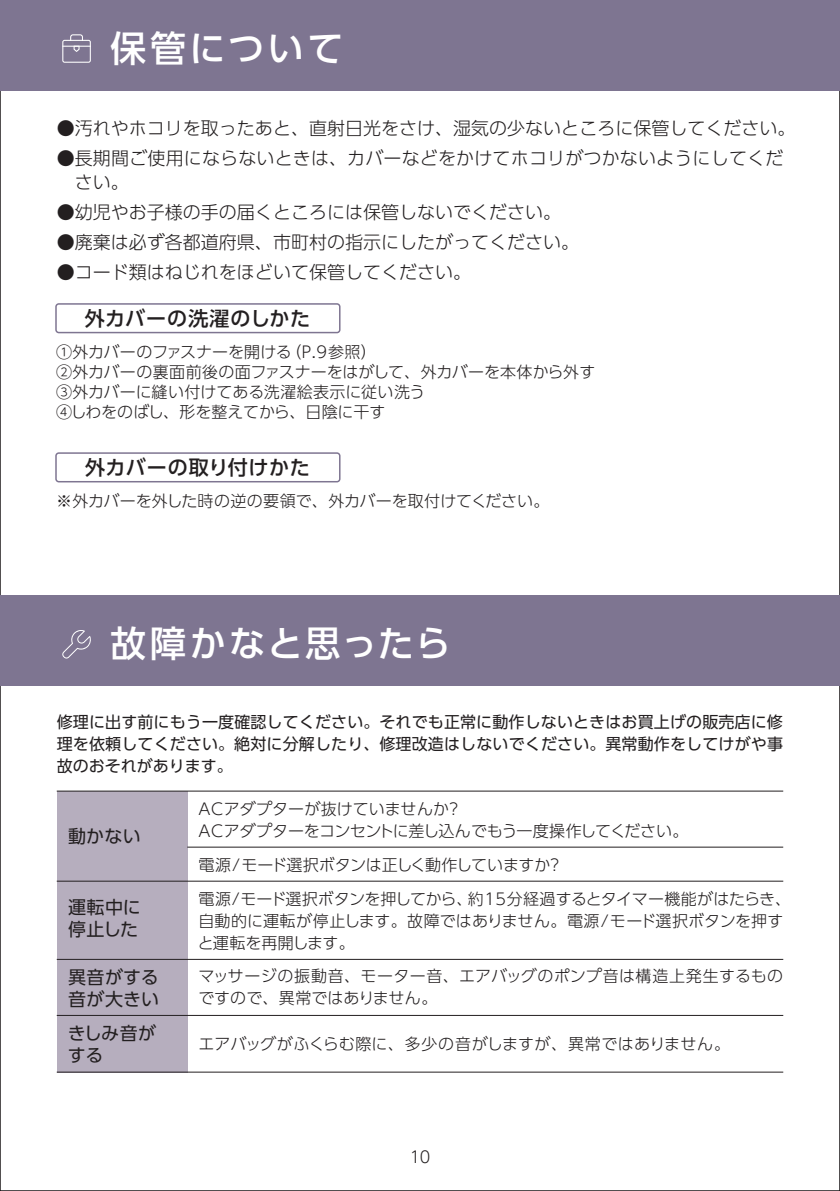
<style>
.page{position:relative;width:840px;height:1191px;background:#fff}
.page>*{position:absolute;margin:0;border:0;box-sizing:border-box;transform-origin:0 0}
.t1{font:500 36px "UD Shin Go Pr 6 N";letter-spacing:.05em;color:#fff}
.t2{font:500 36px "UD Shin Go Pr 6 N";letter-spacing:.085em;color:#fff}
.t3{font:500 20px "UD Shin Go Pr 6 N";letter-spacing:.03em;color:#231f20}
.t4{font:300 18px/24px "UD Shin Go Pr 6 N";color:#231f20}
.t5{font:18px/22px "UD Shin Go Pr 6 N";letter-spacing:.01em;color:#231f20}
.t6{font:300 16px/22px "UD Shin Go Pr 6 N";letter-spacing:-.005em;color:#231f20}
.t7{font:16px/22px "UD Shin Go Pr 6 N";letter-spacing:.01em;color:#231f20;text-align:justify}
.t8{font:300 16px/22px "UD Shin Go Pr 6 N";letter-spacing:.02em;color:#231f20}
.t9{font:300 16px "UD Shin Go Pr 6 N";letter-spacing:.015em;color:#231f20}
</style>
<div class="page">
<div style="left:0;top:0;width:839px;height:90px;background:#7e7591"></div>
<div style="left:0;top:595px;width:839px;height:91px;background:#7e7591"></div>
<svg style="left:62px;top:34px;width:29px;height:29px"></svg>
<div style="left:57px;top:791px;width:130px;height:281px;background:#b6aebe"></div>
<svg style="left:62px;top:630px;width:29px;height:28px"></svg>
<hr style="left:57px;top:790px;width:725px;height:1px;background:#231f20">
<hr style="left:187px;top:846px;width:595px;height:1px;background:#231f20">
<hr style="left:57px;top:880px;width:725px;height:1px;background:#231f20">
<hr style="left:57px;top:959px;width:725px;height:1px;background:#231f20">
<hr style="left:57px;top:1015px;width:725px;height:1px;background:#231f20">
<hr style="left:57px;top:1071px;width:725px;height:1px;background:#231f20">
<div style="left:55px;top:303px;width:285px;height:30px;border:2px solid #7e7591;border-radius:3px"></div>
<div style="left:55px;top:452px;width:285px;height:30px;border:2px solid #7e7591;border-radius:3px"></div>
<h1 class="t2" style="left:110px;top:19px;width:235px">保管について</h1>
<p class="t4" style="left:57px;top:115px;width:739px">●汚れやホコリを取ったあと、直射日光をさけ、湿気の少ないところに保管してください。</p>
<p class="t4" style="left:75px;top:145px;width:709px;text-indent:-18px">●長期間ご使用にならないときは、カバーなどをかけてホコリがつかないようにしてください。</p>
<p class="t4" style="left:57px;top:199px;width:505px">●幼児やお子様の手の届くところには保管しないでください。</p>
<p class="t4" style="left:57px;top:229px;width:523px">●廃棄は必ず各都道府県、市町村の指示にしたがってください。</p>
<p class="t4" style="left:57px;top:259px;width:416px">●コード類はねじれをほどいて保管してください。</p>
<p class="t3" style="left:85px;top:302px;width:227px">外カバーの洗濯のしかた</p>
<p class="t6" style="left:56px;top:341px;width:540px;line-height:20px">①外カバーのファスナーを開ける（P.9参照）<br>②外カバーの裏面前後の面ファスナーをはがして、外カバーを本体から外す<br>③外カバーに縫い付けてある洗濯絵表示に従い洗う<br>④しわをのばし、形を整えてから、日陰に干す</p>
<p class="t3" style="left:85px;top:451px;width:226px">外カバーの取り付けかた</p>
<p class="t6" style="left:56px;top:489px;width:495px">※外カバーを外した時の逆の要領で、外カバーを取付けてください。</p>
<h1 class="t1" style="left:110px;top:614px;width:342px">故障かなと思ったら</h1>
<p class="t7" style="left:57px;top:711px;width:727px">修理に出す前にもう一度確認してください。それでも正常に動作しないときはお買上げの販売店に修理を依頼してください。絶対に分解したり、修理改造はしないでください。異常動作をしてけがや事故のおそれがあります。</p>
<p class="t6" style="left:198px;top:797px;width:491px">ACアダプターが抜けていませんか？<br>ACアダプターをコンセントに差し込んでもう一度操作してください。</p>
<p class="t5" style="left:68px;top:825px;width:74px">動かない</p>
<p class="t5" style="left:68px;top:895px;width:74px">運転中に停止した</p>
<p class="t5" style="left:68px;top:965px;width:92px">異音がする音が大きい</p>
<p class="t5" style="left:68px;top:1021px;width:90px">きしみ音がする</p>
<p class="t6" style="left:198px;top:853px;width:365px">電源/モード選択ボタンは正しく動作していますか？</p>
<p class="t6" style="left:197px;top:887px;width:594px">電源/モード選択ボタンを押してから、約15分経過するとタイマー機能がはたらき、自動的に運転が停止します。故障ではありません。電源/モード選択ボタンを押すと運転を再開します。</p>
<p class="t8" style="left:198px;top:964px;width:586px">マッサージの振動音、モーター音、エアバッグのポンプ音は構造上発生するものですので、異常ではありません。</p>
<p class="t9" style="left:198px;top:1030px;width:533px">エアバッグがふくらむ際に、多少の音がしますが、異常ではありません。</p>
<p class="t6" style="left:409px;top:1145px;width:22px">10</p>
</div>
